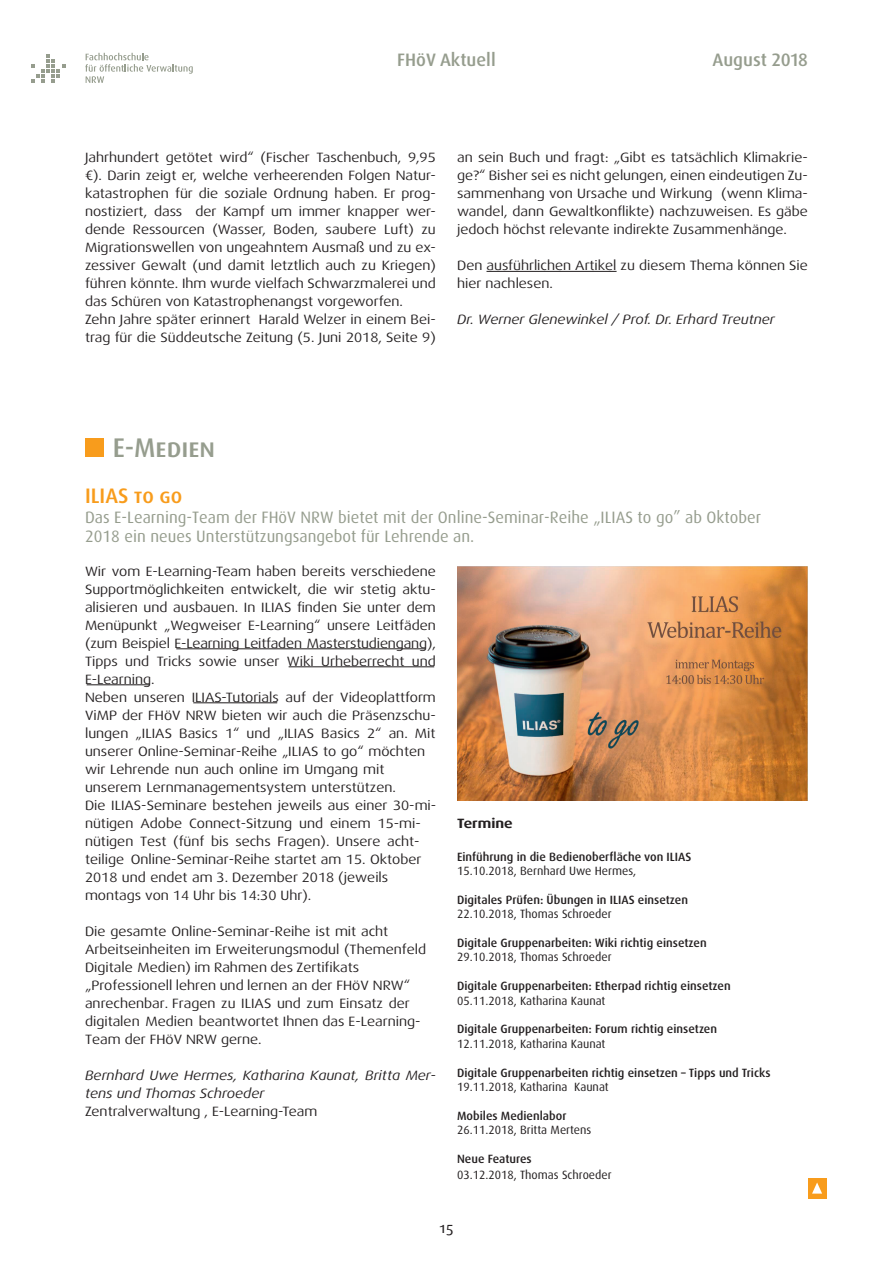
<style>
.page{position:relative;width:893px;height:1263px;background:#fff}
.page>*{position:absolute;margin:0;border:0;box-sizing:border-box;transform-origin:0 0}
.t1{font:500 27px "Dax OT";color:#969d8e}
.t2{font:500 21px "Dax OT";color:#f89c1c}
.t3{font:500 18px "Dax OT";color:#969d8e}
.t4{font:16.5px/18.9px "Dax";color:#969d8e}
.t5{font:15px "Dax Regular Caps";color:#231f20}
.t6{font:13.5px/18px "Dax Wide";color:#231f20}
.t7{font:italic 13.5px/18px "Dax Wide";color:#231f20}
.t8{font:700 13.5px "Dax Wide";color:#231f20}
.t9{font:500 12px "Dax OT";color:#231f20}
.t10{font:12px "Dax";color:#231f20}
</style>
<div class="page">
<div style="left:808px;top:1178px;width:18px;height:20px;background:#f89c1c"></div>
<svg style="left:812px;top:1182px;width:10px;height:11px"></svg>
<svg style="left:31px;top:54px;width:34px;height:29px"></svg>
<svg style="left:85px;top:53px;width:108px;height:30px"></svg>
<hr style="left:486px;top:271px;width:131px;height:1px;background:#231f20">
<hr style="left:193px;top:702px;width:84px;height:1px;background:#231f20">
<hr style="left:87px;top:684px;width:63px;height:1px;background:#231f20">
<hr style="left:289px;top:666px;width:145px;height:1px;background:#231f20">
<hr style="left:176px;top:648px;width:249px;height:1px;background:#231f20">
<img style="left:457px;top:567px;width:351px;height:234px">
<div style="left:85px;top:439px;width:19px;height:18px;background:#f89c1c"></div>
<h3 class="t3" style="left:397px;top:49px;width:100px">FHöV Aktuell</h3>
<h3 class="t3" style="left:712px;top:49px;width:97px">August 2018</h3>
<p class="t6" style="left:85px;top:148px;width:352px">Jahrhundert getötet wird“ (Fischer Taschenbuch, 9,95 €). Darin zeigt er, welche verheerenden Folgen Natur&shy;katastrophen für die soziale Ordnung haben. Er prog&shy;nostiziert, dass der Kampf um immer knapper wer&shy;dende Ressourcen (Wasser, Boden, saubere Luft) zu Migrationswellen von ungeahntem Ausmaß und zu ex&shy;zessiver Gewalt (und damit letztlich auch zu Kriegen) führen könnte. Ihm wurde vielfach Schwarzmalerei und das Schüren von Katastrophenangst vorgeworfen.<br>Zehn Jahre später erinnert Harald Welzer in einem Bei&shy;trag für die Süddeutsche Zeitung (5. Juni 2018, Seite 9)</p>
<p class="t6" style="left:457px;top:148px;width:352px;text-align:justify">an sein Buch und fragt: „Gibt es tatsächlich Klimakrie&shy;ge?“ Bisher sei es nicht gelungen, einen eindeutigen Zu&shy;sammenhang von Ursache und Wirkung (wenn Klima&shy;wandel, dann Gewaltkonflikte) nachzuweisen. Es gäbe jedoch höchst relevante indirekte Zusammenhänge.</p>
<p class="t6" style="left:457px;top:256px;width:352px">Den ausführlichen Artikel zu diesem Thema können Sie hier nachlesen.</p>
<p class="t7" style="left:457px;top:310px;width:319px">Dr. Werner Glenewinkel / Prof. Dr. Erhard Treutner</p>
<h1 class="t1" style="left:113px;top:430px;width:104px">E-Medien</h1>
<h2 class="t2" style="left:85px;top:482px;width:99px">ILIAS to go</h2>
<p class="t4" style="left:85px;top:508px;width:677px">Das E-Learning-Team der FHöV NRW bietet mit der Online-Seminar-Reihe „ILIAS to go” ab Oktober<br>2018 ein neues Unterstützungsangebot für Lehrende an.</p>
<p class="t6" style="left:85px;top:562px;width:353px">Wir vom E-Learning-Team haben bereits verschiedene Supportmöglichkeiten entwickelt, die wir stetig aktu&shy;alisieren und ausbauen. In ILIAS finden Sie unter dem Menüpunkt „Wegweiser E-Learning“ unsere Leitfäden (zum Beispiel E-Learning Leitfaden Masterstudiengang), Tipps und Tricks sowie unser Wiki Urheberrecht und E-Learning.<br>Neben unseren ILIAS-Tutorials auf der Videoplattform ViMP der FHöV NRW bieten wir auch die Präsenzschu&shy;lungen „ILIAS Basics 1“ und „ILIAS Basics 2“ an. Mit unserer Online-Seminar-Reihe „ILIAS to go“ möchten wir Lehrende nun auch online im Umgang mit unserem Lernmanagementsystem unterstützen.<br>Die ILIAS-Seminare bestehen jeweils aus einer 30-mi&shy;nütigen Adobe Connect-Sitzung und einem 15-mi&shy;nütigen Test (fünf bis sechs Fragen). Unsere acht&shy;teilige Online-Seminar-Reihe startet am 15. Oktober 2018 und endet am 3. Dezember 2018 (jeweils montags von 14 Uhr bis 14:30 Uhr).</p>
<p class="t6" style="left:85px;top:922px;width:343px">Die gesamte Online-Seminar-Reihe ist mit acht Arbeitseinheiten im Erweiterungsmodul (Themenfeld Digitale Medien) im Rahmen des Zertifikats „Professionell lehren und lernen an der FHöV NRW“ anrechenbar. Fragen zu ILIAS und zum Einsatz der digitalen Medien beantwortet Ihnen das E-Learning-Team der FHöV NRW gerne.</p>
<p class="t7" style="left:85px;top:1066px;width:352px">Bernhard Uwe Hermes, Katharina Kaunat, Britta Mer&shy;tens und Thomas Schroeder</p>
<p class="t6" style="left:85px;top:1102px;width:234px">Zentralverwaltung , E-Learning-Team</p>
<p class="t8" style="left:457px;top:815px;width:57px">Termine</p>
<p class="t9" style="left:457px;top:849px;width:236px">Einführung in die Bedienoberfläche von ILIAS</p>
<p class="t10" style="left:457px;top:864px;width:181px">15.10.2018, Bernhard Uwe Hermes,</p>
<p class="t9" style="left:457px;top:892px;width:232px">Digitales Prüfen: Übungen in ILIAS einsetzen</p>
<p class="t10" style="left:457px;top:907px;width:156px">22.10.2018, Thomas Schroeder</p>
<p class="t9" style="left:457px;top:935px;width:251px">Digitale Gruppenarbeiten: Wiki richtig einsetzen</p>
<p class="t10" style="left:457px;top:950px;width:156px">29.10.2018, Thomas Schroeder</p>
<p class="t9" style="left:457px;top:978px;width:275px">Digitale Gruppenarbeiten: Etherpad richtig einsetzen</p>
<p class="t10" style="left:457px;top:993px;width:150px">05.11.2018, Katharina Kaunat</p>
<p class="t9" style="left:457px;top:1021px;width:261px">Digitale Gruppenarbeiten: Forum richtig einsetzen</p>
<p class="t10" style="left:457px;top:1037px;width:150px">12.11.2018, Katharina Kaunat</p>
<p class="t9" style="left:457px;top:1065px;width:315px">Digitale Gruppenarbeiten richtig einsetzen – Tipps und Tricks</p>
<p class="t10" style="left:457px;top:1080px;width:153px">19.11.2018, Katharina Kaunat</p>
<p class="t9" style="left:457px;top:1108px;width:111px">Mobiles Medienlabor</p>
<p class="t10" style="left:457px;top:1123px;width:136px">26.11.2018, Britta Mertens</p>
<p class="t9" style="left:457px;top:1151px;width:76px">Neue Features</p>
<p class="t10" style="left:457px;top:1168px;width:156px">03.12.2018, Thomas Schroeder</p>
<p class="t5" style="left:440px;top:1219px;width:15px">15</p>
</div>
